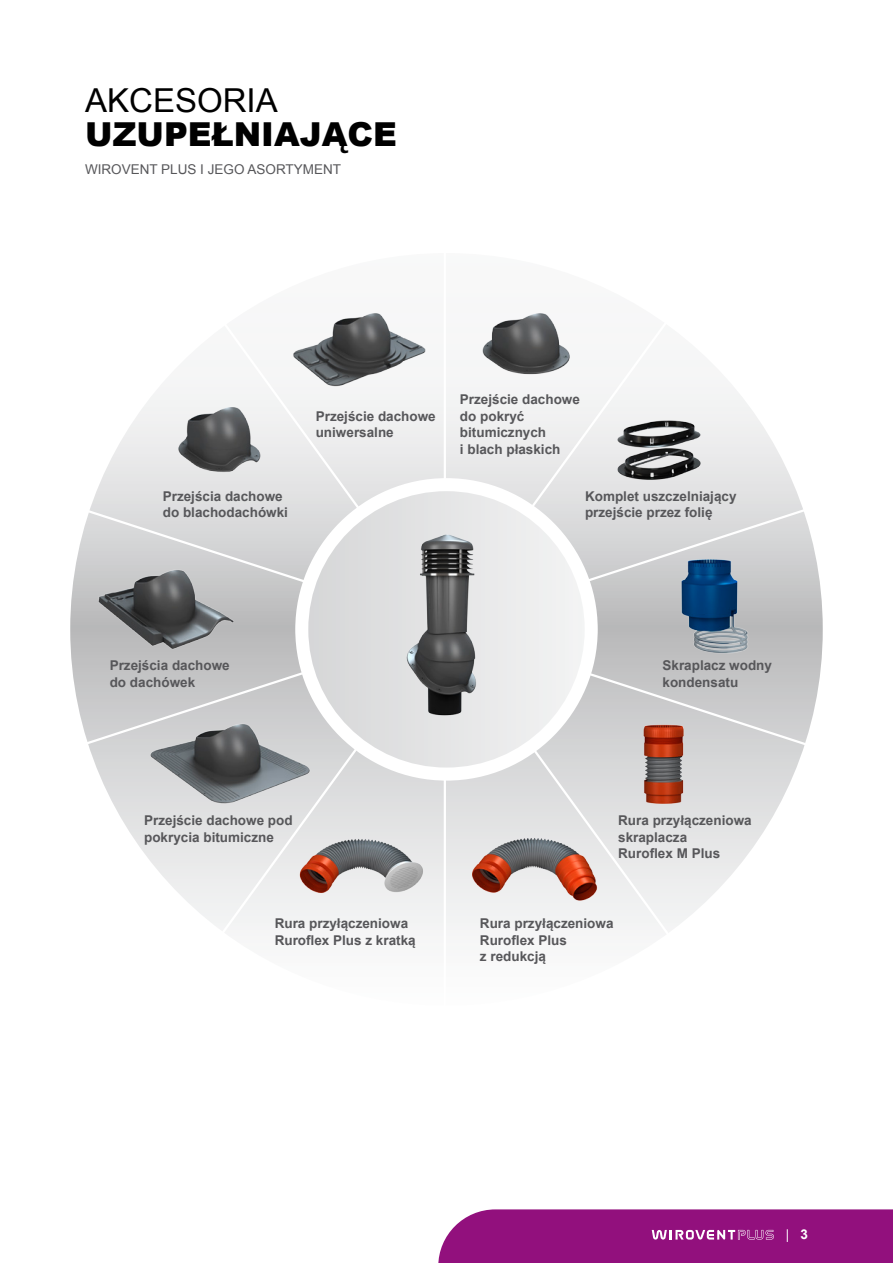
<style>
.page{position:relative;width:893px;height:1263px;background:#fff}
.page>*{position:absolute;margin:0;border:0;box-sizing:border-box;transform-origin:0 0}
.t1{font:900 33px "Arial";color:#000}
.t2{font:33px "Arial";color:#000}
.t3{font:700 13.5px/16.5px "Arial";color:#57575a}
.t4{font:13.5px "Arial";color:#57575a}
.t5{font:13.5px "Arial";color:#fff}
.s1{font-weight:700}
</style>
<div class="page">
<div style="left:70px;top:253px;width:753px;height:753px;border:225px solid #fff;border-radius:50%"></div>
<img style="left:681px;top:379px;width:50px;height:109px">
<img style="left:476px;top:281px;width:112px;height:22px">
<img style="left:148px;top:752px;width:61px;height:73px">
<img style="left:167px;top:393px;width:42px;height:109px">
<svg style="left:438px;top:1209px;width:455px;height:54px;background:#981d84"></svg>
<hr style="left:444px;top:230px;width:2px;height:793px;background:#fff">
<svg style="left:70px;top:502px;width:753px;height:250px;background:#b8bbbf"></svg>
<svg style="left:209px;top:303px;width:472px;height:648px"></svg>
<div style="left:308px;top:491px;width:277px;height:276px;background:linear-gradient(to right,#d6d7d8,#f3f4f4);border-radius:50%"></div>
<img style="left:373px;top:529px;width:148px;height:209px">
<img style="left:636px;top:720px;width:52px;height:87px">
<h1 class="t2" style="left:85px;top:79px;width:194px">AKCESORIA</h1>
<h1 class="t1" style="left:85px;top:110px;width:313px">UZUPEŁNIAJĄCE</h1>
<p class="t4" style="left:85px;top:160px;width:258px">WIROVENT PLUS I JEGO ASORTYMENT</p>
<p class="t3" style="left:163px;top:488px;width:127px">Przejścia dachowe do blachodachówki</p>
<p class="t3" style="left:316px;top:408px;width:122px">Przejście dachowe uniwersalne</p>
<p class="t3" style="left:460px;top:391px;width:122px">Przejście dachowe do pokryć bitumicznych<br>i blach płaskich</p>
<p class="t3" style="left:585px;top:488px;width:153px">Komplet uszczelniający przejście przez folię</p>
<p class="t3" style="left:110px;top:658px;width:122px">Przejścia dachowe do dachówek</p>
<p class="t3" style="left:144px;top:812px;width:150px">Przejście dachowe pod pokrycia bitumiczne</p>
<p class="t3" style="left:662px;top:658px;width:111px">Skraplacz wodny kondensatu</p>
<p class="t3" style="left:618px;top:812px;width:135px">Rura przyłączeniowa skraplacza<br>Ruroflex M Plus</p>
<p class="t3" style="left:275px;top:916px;width:143px">Rura przyłączeniowa<br>Ruroflex Plus z kratką</p>
<p class="t3" style="left:480px;top:916px;width:135px">Rura przyłączeniowa<br>Ruroflex Plus<br>z redukcją</p>
<p class="t5" style="left:786px;top:1225px;width:24px">| <span class="s1">3</span></p>
</div>
